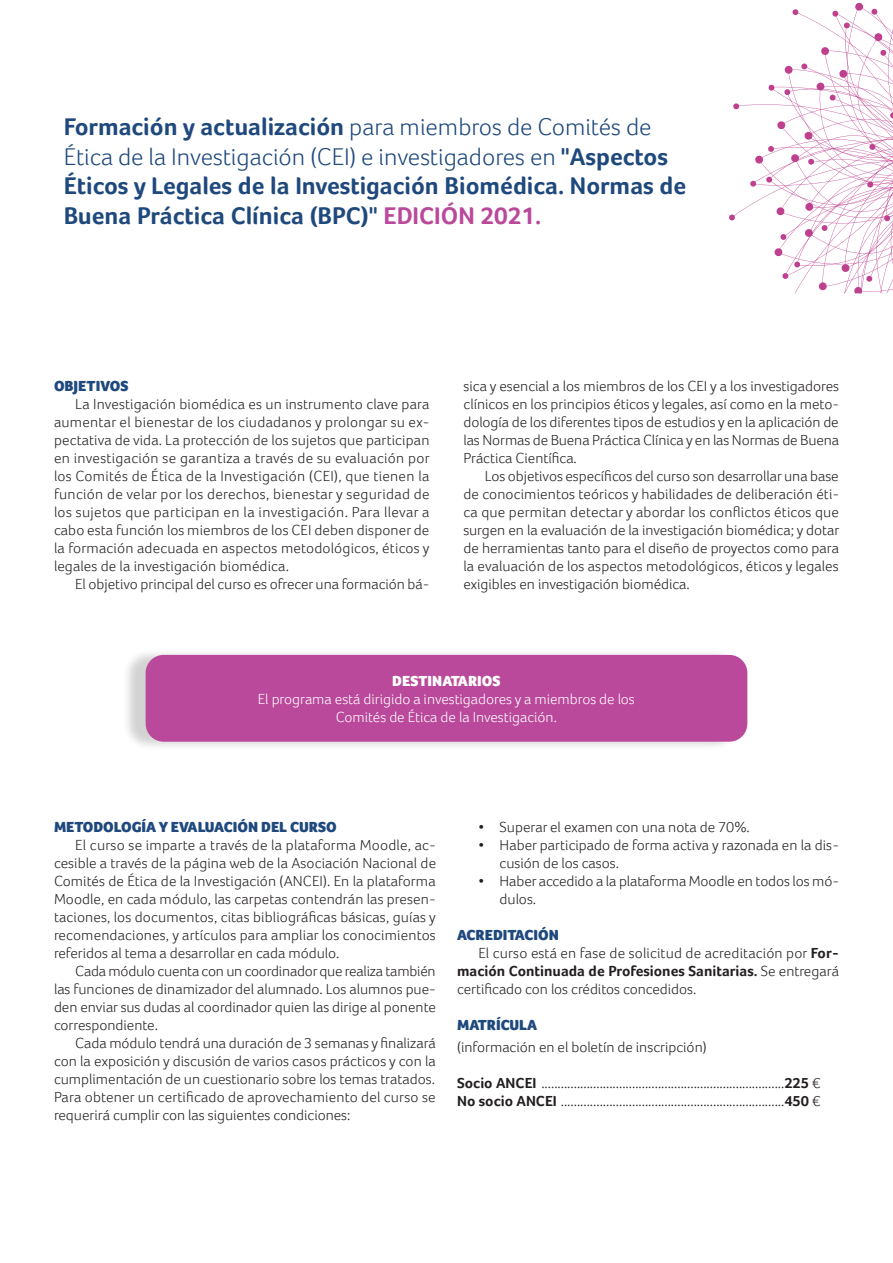
<style>
.page{position:relative;width:893px;height:1263px;background:#fff}
.page>*{position:absolute;margin:0;border:0;box-sizing:border-box;transform-origin:0 0}
.t1{font:700 24.9px "Foco Corp";color:#1f497d}
.t2{font:300 24.9px "Foco Corp";color:#1f497d}
.t3{font:300 15px/18px "Foco Corp";color:#231f20;text-align:justify}
.t4{font:300 15px "Foco Corp";color:#fff}
.t5{font:900 15px "Foco Corp";color:#1f497d}
.t6{font:900 15px "Foco Corp";color:#fff}
.s1{font-weight:300}
.s2{font-weight:700}
.s3{color:#ba489b}
</style>
<div class="page">
<svg style="left:729px;top:2px;width:164px;height:291px"></svg>
<div style="left:123px;top:648px;width:618px;height:103px;background:#231f20;opacity:.2"></div>
<div style="left:146px;top:655px;width:601px;height:87px;background:#ba489b;border-radius:18px"></div>
<p class="t1" style="left:64px;top:112px;width:589px">Formación y actualización <span class="s1">para miembros de Comités de</span></p>
<p class="t2" style="left:64px;top:142px;width:606px">Ética de la Investigación (CEI) e investigadores en <span class="s2">"Aspectos</span></p>
<p class="t1" style="left:64px;top:171px;width:624px">Éticos y Legales de la Investigación Biomédica. Normas de</p>
<p class="t1" style="left:64px;top:201px;width:479px">Buena Práctica Clínica (BPC)" <span class="s3">EDICIÓN 2021.</span></p>
<p class="t5" style="left:54px;top:377px;width:76px">OBJETIVOS</p>
<p class="t3" style="left:54px;top:395px;width:377px;text-indent:21px">La Investigación biomédica es un instrumento clave para aumentar el bienestar de los ciudadanos y prolongar su ex&shy;pectativa de vida. La protección de los sujetos que participan en investigación se garantiza a través de su evaluación por los Comités de Ética de la Investigación (CEI), que tienen la función de velar por los derechos, bienestar y seguridad de los sujetos que participan en la investigación. Para llevar a cabo esta función los miembros de los CEI deben disponer de la formación adecuada en aspectos metodológicos, éticos y legales de la investigación biomédica.</p>
<p class="t3" style="left:75px;top:575px;width:356px">El objetivo principal del curso es ofrecer una formación bá-</p>
<p class="t3" style="left:463px;top:377px;width:377px">sica y esencial a los miembros de los CEI y a los investigadores clínicos en los principios éticos y legales, así como en la meto&shy;dología de los diferentes tipos de estudios y en la aplicación de las Normas de Buena Práctica Clínica y en las Normas de Buena Práctica Científica.</p>
<p class="t3" style="left:463px;top:467px;width:377px;text-indent:21px">Los objetivos específicos del curso son desarrollar una base de conocimientos teóricos y habilidades de deliberación éti&shy;ca que permitan detectar y abordar los conflictos éticos que surgen en la evaluación de la investigación biomédica; y dotar de herramientas tanto para el diseño de proyectos como para la evaluación de los aspectos metodológicos, éticos y legales exigibles en investigación biomédica.</p>
<p class="t6" style="left:392px;top:672px;width:110px">DESTINATARIOS</p>
<p class="t4" style="left:258px;top:690px;width:378px">El programa está dirigido a investigadores y a miembros de los</p>
<p class="t4" style="left:336px;top:708px;width:223px">Comités de Ética de la Investigación.</p>
<p class="t5" style="left:54px;top:818px;width:284px">METODOLOGÍA Y EVALUACIÓN DEL CURSO</p>
<p class="t3" style="left:54px;top:836px;width:384px;text-indent:21px">El curso se imparte a través de la plataforma Moodle, ac&shy;cesible a través de la página web de la Asociación Nacional de Comités de Ética de la Investigación (ANCEI). En la plataforma Moodle, en cada módulo, las carpetas contendrán las presen&shy;taciones, los documentos, citas bibliográficas básicas, guías y recomendaciones, y artículos para ampliar los conocimientos referidos al tema a desarrollar en cada módulo.</p>
<p class="t3" style="left:54px;top:962px;width:383px;text-indent:21px">Cada módulo cuenta con un coordinador que realiza también las funciones de dinamizador del alumnado. Los alumnos pue&shy;den enviar sus dudas al coordinador quien las dirige al ponente correspondiente.</p>
<p class="t3" style="left:54px;top:1034px;width:383px;text-indent:21px">Cada módulo tendrá una duración de 3 semanas y finalizará con la exposición y discusión de varios casos prácticos y con la cumplimentación de un cuestionario sobre los temas tratados.</p>
<p class="t3" style="left:54px;top:1088px;width:383px">Para obtener un certificado de aprovechamiento del curso se requerirá cumplir con las siguientes condiciones:</p>
<p class="t3" style="left:478px;top:818px;width:273px">• Superar el examen con una nota de 70%.</p>
<p class="t3" style="left:500px;top:836px;width:341px;text-indent:-21px">• Haber participado de forma activa y razonada en la dis&shy;cusión de los casos.</p>
<p class="t3" style="left:500px;top:872px;width:341px;text-indent:-21px">• Haber accedido a la plataforma Moodle en todos los mó&shy;dulos.</p>
<p class="t5" style="left:457px;top:926px;width:103px">ACREDITACIÓN</p>
<p class="t3" style="left:457px;top:944px;width:383px;text-indent:21px">El curso está en fase de solicitud de acreditación por <span class="s2">For&shy;mación Continuada de Profesiones Sanitarias.</span> Se entregará certificado con los créditos concedidos.</p>
<p class="t5" style="left:457px;top:1016px;width:82px">MATRÍCULA</p>
<p class="t3" style="left:457px;top:1038px;width:251px">(información en el boletín de inscripción)</p>
<p class="t3" style="left:457px;top:1074px;width:365px"><span class="s2">Socio ANCEI</span> ...........................................................................<span class="s2">225</span> €</p>
<p class="t3" style="left:457px;top:1092px;width:365px"><span class="s2">No socio ANCEI</span> .....................................................................<span class="s2">450</span> €</p>
</div>
